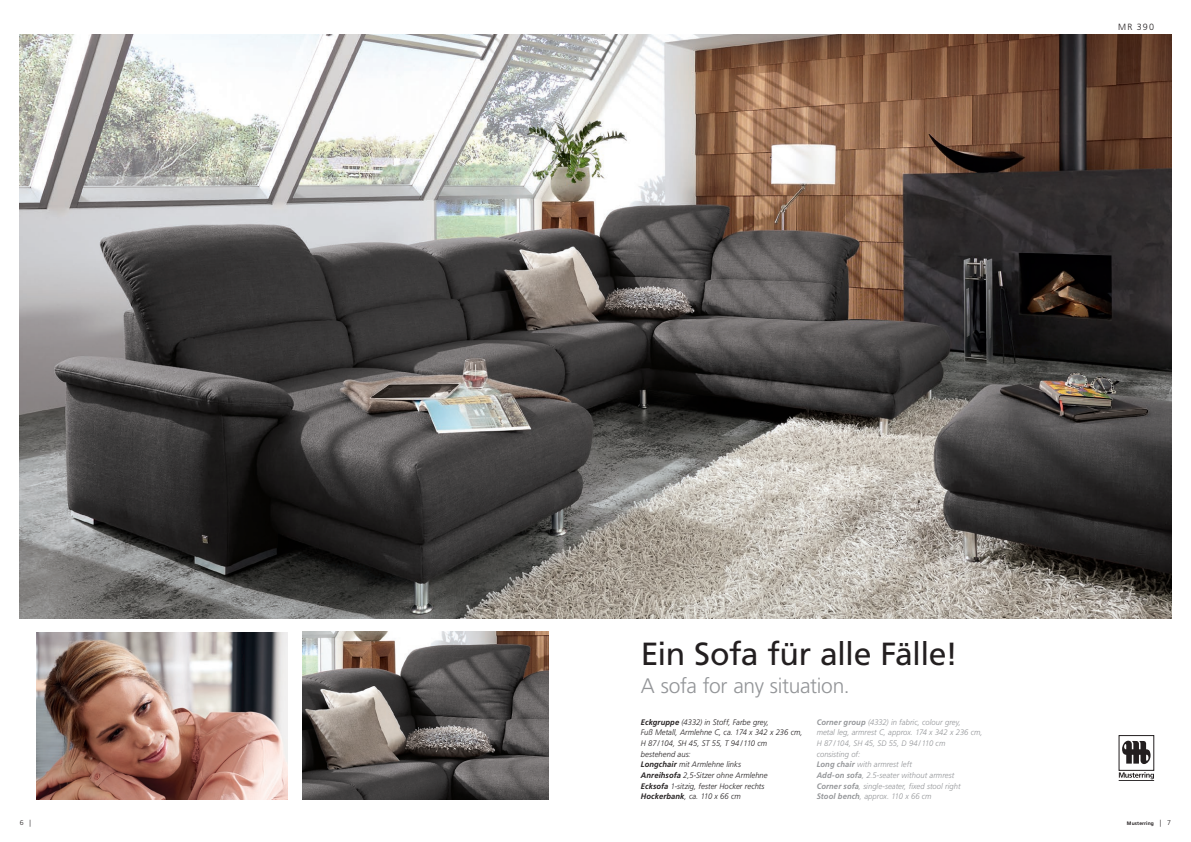
<style>
.page{position:relative;width:1191px;height:842px;background:#fff}
.page>*{position:absolute;margin:0;border:0;box-sizing:border-box;transform-origin:0 0}
.t1{font:32px "Frutiger LT Std";letter-spacing:-.02em;color:#231f20}
.t2{font:300 21px "Frutiger LT Std";letter-spacing:-.015em;color:#939598}
.t3{font:300 9px "Frutiger LT Std";color:#231f20}
.t4{font:italic 300 8px/10.6px "Frutiger LT Std";letter-spacing:.005em;color:#939598;scale:.95 1}
.t5{font:italic 300 8px/10.6px "Frutiger LT Std";letter-spacing:.005em;color:#231f20;scale:.95 1}
.t6{font:300 7px "Frutiger LT Std";color:#231f20}
.t7{font:700 5px "Frutiger LT Std";letter-spacing:.025em;color:#231f20}
.s1{font-weight:700}
.s2{font-weight:300;font-size:7px}
</style>
<div class="page">
<img style="left:20px;top:34px;width:1151px;height:584px">
<img style="left:37px;top:632px;width:251px;height:167px">
<svg style="left:1118px;top:735px;width:36px;height:46px"></svg>
<img style="left:302px;top:632px;width:247px;height:167px">
<p class="t3" style="left:1118px;top:22px;width:37px">MR 390</p>
<h1 class="t1" style="left:641px;top:635px;width:318px">Ein Sofa für alle Fälle!</h1>
<h2 class="t2" style="left:641px;top:674px;width:210px">A sofa for any situation.</h2>
<p class="t5" style="left:641px;top:717px;width:172px"><span class="s1">Eckgruppe</span> (4332) in Stoff, Farbe grey,<br>Fuß Metall, Armlehne C, ca. 174 x 342 x 236 cm,<br>H 87/104, SH 45, ST 55, T 94/110 cm bestehend aus:<br><span class="s1">Longchair</span> mit Armlehne links<br><span class="s1">Anreihsofa</span> 2,5-Sitzer ohne Armlehne<br><span class="s1">Ecksofa</span> 1-sitzig, fester Hocker rechts<br><span class="s1">Hockerbank</span>, ca. 110 x 66 cm</p>
<p class="t4" style="left:816px;top:717px;width:176px"><span class="s1">Corner group</span> (4332) in fabric, colour grey,<br>metal leg, armrest C, approx. 174 x 342 x 236 cm, H 87/104, SH 45, SD 55, D 94/110 cm<br>consisting of:<br><span class="s1">Long chair</span> with armrest left<br><span class="s1">Add-on sofa</span>, 2.5-seater without armrest<br><span class="s1">Corner sofa</span>, single-seater, fixed stool right<br><span class="s1">Stool bench</span>, approx. 110 x 66 cm</p>
<p class="t6" style="left:20px;top:818px;width:13px">6 |</p>
<p class="t7" style="left:1127px;top:820px;width:46px">Musterring <span class="s2">| 7</span></p>
</div>
